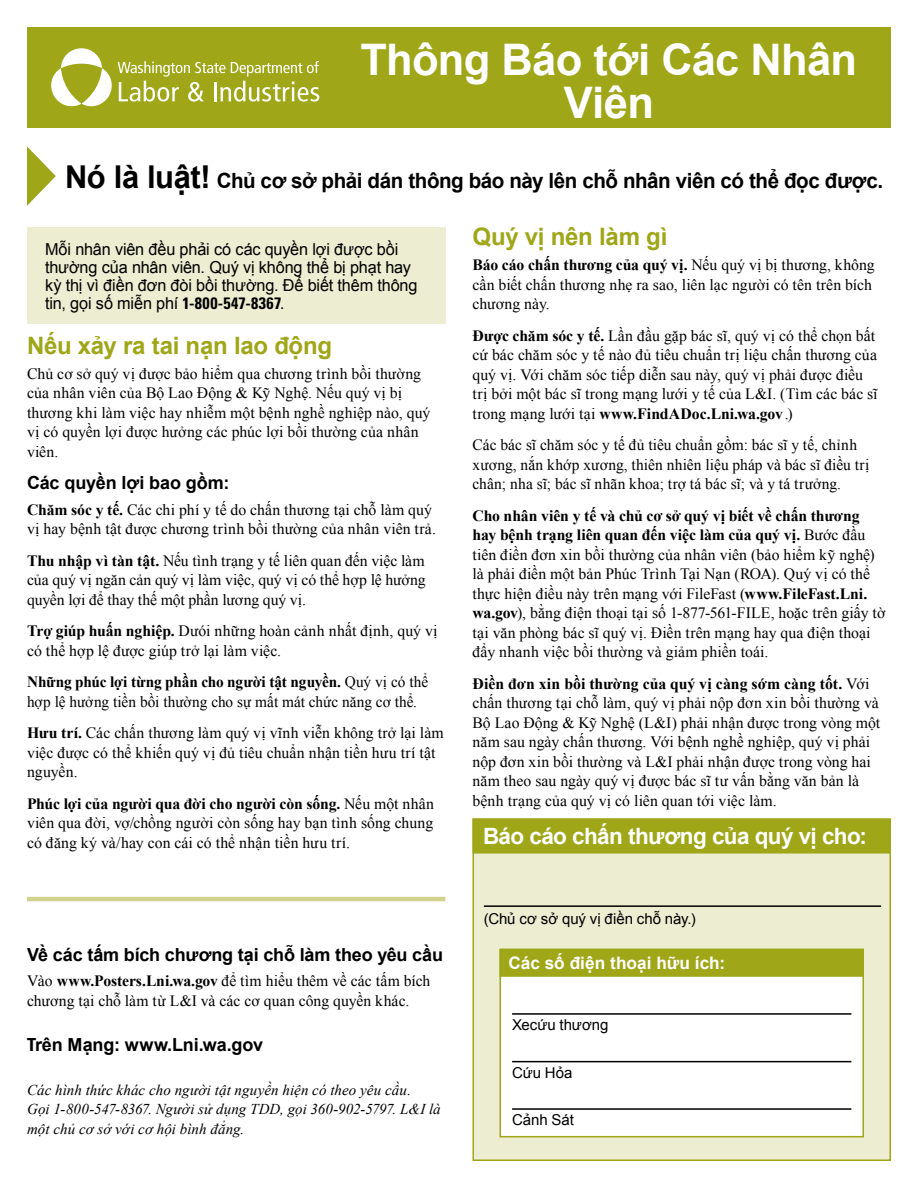
<style>
.page{position:relative;width:918px;height:1188px;background:#fff}
.page>*{position:absolute;margin:0;border:0;box-sizing:border-box;transform-origin:0 0}
.t1{font:700 43.5px/43.5px "Arial";letter-spacing:-.015em;color:#fff;text-align:center}
.t2{font:700 24px "Arial";letter-spacing:-.01em;color:#9fa617}
.t3{font:700 22.5px "Arial";letter-spacing:-.025em;color:#fff}
.t4{font:700 21px "Arial";letter-spacing:-.02em;color:#000}
.t5{font:700 18px "Arial";letter-spacing:-.005em;color:#000}
.t6{font:700 17.25px "Arial";color:#fff}
.t7{font:16.5px/18px "Arial";letter-spacing:-.01em;color:#000}
.t8{font:15.75px/19.5px "Times New Roman";letter-spacing:.005em;color:#000}
.t9{font:italic 15px/19.5px "Times New Roman";letter-spacing:.005em;color:#000}
.t10{font:15px "Arial";letter-spacing:-.005em;color:#000}
.s1{font-size:31.5px}
.s2{font-family:"Univers LT Std";font-weight:700;font-stretch:condensed}
.s3{font-family:"Univers LT Std";font-stretch:condensed}
.s4{font-weight:700}
</style>
<div class="page">
<div style="left:27px;top:27px;width:864px;height:100px;background:#9fa617"></div>
<svg style="left:51px;top:48px;width:268px;height:59px"></svg>
<div style="left:27px;top:228px;width:419px;height:96px;background:#ecedd1"></div>
<svg style="left:27px;top:146px;width:29px;height:60px"></svg>
<div style="left:472px;top:818px;width:419px;height:343px;background:#ecedd1;border:2px solid #9fa617"></div>
<div style="left:473px;top:819px;width:417px;height:34px;background:#9fa617"></div>
<div style="left:472px;top:818px;width:419px;height:36px;border:2px solid #9fa617"></div>
<hr style="left:484px;top:905px;width:397px;height:2px;background:#000">
<div style="left:500px;top:949px;width:364px;height:188px;background:#fff;border:2px solid #9fa617"></div>
<div style="left:500px;top:950px;width:363px;height:26px;background:#9fa617"></div>
<div style="left:500px;top:949px;width:364px;height:28px;border:2px solid #9fa617"></div>
<hr style="left:512px;top:1013px;width:339px;height:2px;background:#000">
<hr style="left:512px;top:1061px;width:339px;height:1px;background:#000">
<hr style="left:512px;top:1108px;width:339px;height:2px;background:#000">
<hr style="left:27px;top:897px;width:419px;height:4px;background:#cfd38b">
<h1 class="t1" style="left:361px;top:39px;width:498px">Thông Báo tới Các Nhân<br>Viên</h1>
<h3 class="t4" style="left:65px;top:166px;width:820px"><span class="s1">Nó là luật!</span> Chủ cơ sở phải dán thông báo này lên chỗ nhân viên có thể đọc được.</h3>
<p class="t7" style="left:45px;top:240px;width:374px">Mỗi nhân viên đều phải có các quyền lợi được bồi thường của nhân viên. Quý vị không thể bị phạt hay kỳ thị vì điền đơn đòi bồi thường. Để biết thêm thông tin, gọi số miễn phí <span class="s2">1-800-547-8367</span><span class="s3">.</span></p>
<h2 class="t2" style="left:27px;top:330px;width:307px">Nếu xảy ra tai nạn lao động</h2>
<p class="t8" style="left:27px;top:364px;width:405px">Chủ cơ sở quý vị được bảo hiểm qua chương trình bồi thường của nhân viên của Bộ Lao Động &amp; Kỹ Nghệ. Nếu quý vị bị thương khi làm việc hay nhiễm một bệnh nghề nghiệp nào, quý vị có quyền lợi được hưởng các phúc lợi bồi thường của nhân viên.</p>
<p class="t5" style="left:27px;top:471px;width:204px">Các quyền lợi bao gồm:</p>
<p class="t8" style="left:27px;top:499px;width:410px"><span class="s4">Chăm sóc y tế.</span> Các chi phí y tế do chấn thương tại chỗ làm quý vị hay bệnh tật được chương trình bồi thường của nhân viên trả.</p>
<p class="t8" style="left:27px;top:550px;width:400px;text-align:justify"><span class="s4">Thu nhập vì tàn tật.</span> Nếu tình trạng y tế liên quan đến việc làm của quý vị ngăn cản quý vị làm việc, quý vị có thể hợp lệ hưởng quyền lợi để thay thế một phần lương quý vị.</p>
<p class="t8" style="left:27px;top:621px;width:412px"><span class="s4">Trợ giúp huấn nghiệp.</span> Dưói những hoàn cảnh nhất định, quý vị có thể hợp lệ được giúp trở lại làm việc.</p>
<p class="t8" style="left:27px;top:672px;width:403px"><span class="s4">Những phúc lợi từng phần cho người tật nguyền.</span> Quý vị có thể hợp lệ hưởng tiền bồi thường cho sự mất mát chức năng cơ thể.</p>
<p class="t8" style="left:27px;top:723px;width:418px"><span class="s4">Hưu trí.</span> Các chấn thương làm quý vị vĩnh viễn không trở lại làm việc được có thể khiến quý vị đủ tiêu chuẩn nhận tiền hưu trí tật nguyền.</p>
<p class="t8" style="left:27px;top:793px;width:408px;text-align:justify"><span class="s4">Phúc lợi của người qua đời cho người còn sống.</span> Nếu một nhân viên qua đời, vợ/chồng người còn sống hay bạn tình sống chung có đăng ký và/hay con cái có thể nhận tiền hưu trí.</p>
<p class="t5" style="left:27px;top:942px;width:418px">Về các tấm bích chương tại chỗ làm theo yêu cầu</p>
<p class="t8" style="left:27px;top:971px;width:405px">Vào <span class="s4">www.Posters.Lni.wa.gov</span> để tìm hiểu thêm về các tấm bích chương tại chỗ làm từ L&amp;I và các cơ quan công quyền khác.</p>
<p class="t5" style="left:27px;top:1033px;width:238px"><span class="s3">T</span>rên Mạng: www.Lni.wa.gov</p>
<p class="t9" style="left:27px;top:1080px;width:415px">Các hình thức khác cho người tật nguyền hiện có theo yêu cầu.<br>Gọi 1-800-547-8367. Người sử dụng TDD, gọi 360-902-5797. L&amp;I là một chủ cơ sở với cơ hội bình đẳng.</p>
<h2 class="t2" style="left:472px;top:221px;width:196px">Quý vị nên làm gì</h2>
<p class="t8" style="left:472px;top:255px;width:404px"><span class="s4">Báo cáo chấn thương của quý vị.</span> Nếu quý vị bị thương, không cần biết chấn thương nhẹ ra sao, liên lạc người có tên trên bích chương này.</p>
<p class="t8" style="left:472px;top:325px;width:407px"><span class="s4">Được chăm sóc y tế.</span> Lần đầu gặp bác sĩ, quý vị có thể chọn bất cứ bác chăm sóc y tế nào đủ tiêu chuẩn trị liệu chấn thương của quý vị. Với chăm sóc tiếp diễn sau này, quý vị phải được điều trị bởi một bác sĩ trong mạng lưới y tế của L&amp;I. (Tìm các bác sĩ trong mạng lưới tại <span class="s4">www.FindADoc.Lni.wa.gov</span>.)</p>
<p class="t8" style="left:472px;top:435px;width:398px">Các bác sĩ chăm sóc y tế đủ tiêu chuẩn gồm: bác sĩ y tế, chỉnh xương, nắn khớp xương, thiên nhiên liệu pháp và bác sĩ điều trị chân; nha sĩ; bác sĩ nhãn khoa; trợ tá bác sĩ; và y tá trưởng.</p>
<p class="t8" style="left:472px;top:505px;width:415px"><span class="s4">Cho nhân viên y tế và chủ cơ sở quý vị biết về chấn thương hay bệnh trạng liên quan đến việc làm của quý vị.</span> Bước đầu tiên điền đơn xin bồi thường của nhân viên (bảo hiểm kỹ nghệ) là phải điền một bản Phúc Trình Tại Nạn (ROA). Quý vị có thể thực hiện điều này trên mạng với FileFast (<span class="s4">www.FileFast.Lni. wa.gov</span>), bằng điện thoại tại số 1-877-561-FILE, hoặc trên giấy tờ tại văn phòng bác sĩ quý vị. Điền trên mạng hay qua điện thoại đẩy nhanh việc bồi thường và giảm phiền toái.</p>
<p class="t8" style="left:472px;top:673px;width:409px"><span class="s4">Điền đơn xin bồi thường của quý vị càng sớm càng tốt.</span> Với chấn thương tại chỗ làm, quý vị phải nộp đơn xin bồi thường và Bộ Lao Động &amp; Kỹ Nghệ (L&amp;I) phải nhận được trong vòng một năm sau ngày chấn thương. Với bệnh nghề nghiệp, quý vị phải nộp đơn xin bồi thường và L&amp;I phải nhận được trong vòng hai năm theo sau ngày quý vị được bác sĩ tư vấn bằng văn bản là bệnh trạng của quý vị có liên quan tới việc làm.</p>
<h3 class="t3" style="left:483px;top:821px;width:386px">Báo cáo chấn thương của quý vị cho:</h3>
<p class="t10" style="left:484px;top:909px;width:213px">(Chủ cơ sở quý vị điền chỗ này.)</p>
<p class="t6" style="left:508px;top:952px;width:218px">Các số điện thoại hữu ích:</p>
<p class="t10" style="left:512px;top:1015px;width:98px">Xecứu thương</p>
<p class="t10" style="left:512px;top:1063px;width:62px">Cứu Hỏa</p>
<p class="t10" style="left:512px;top:1110px;width:63px">Cảnh Sát</p>
</div>
